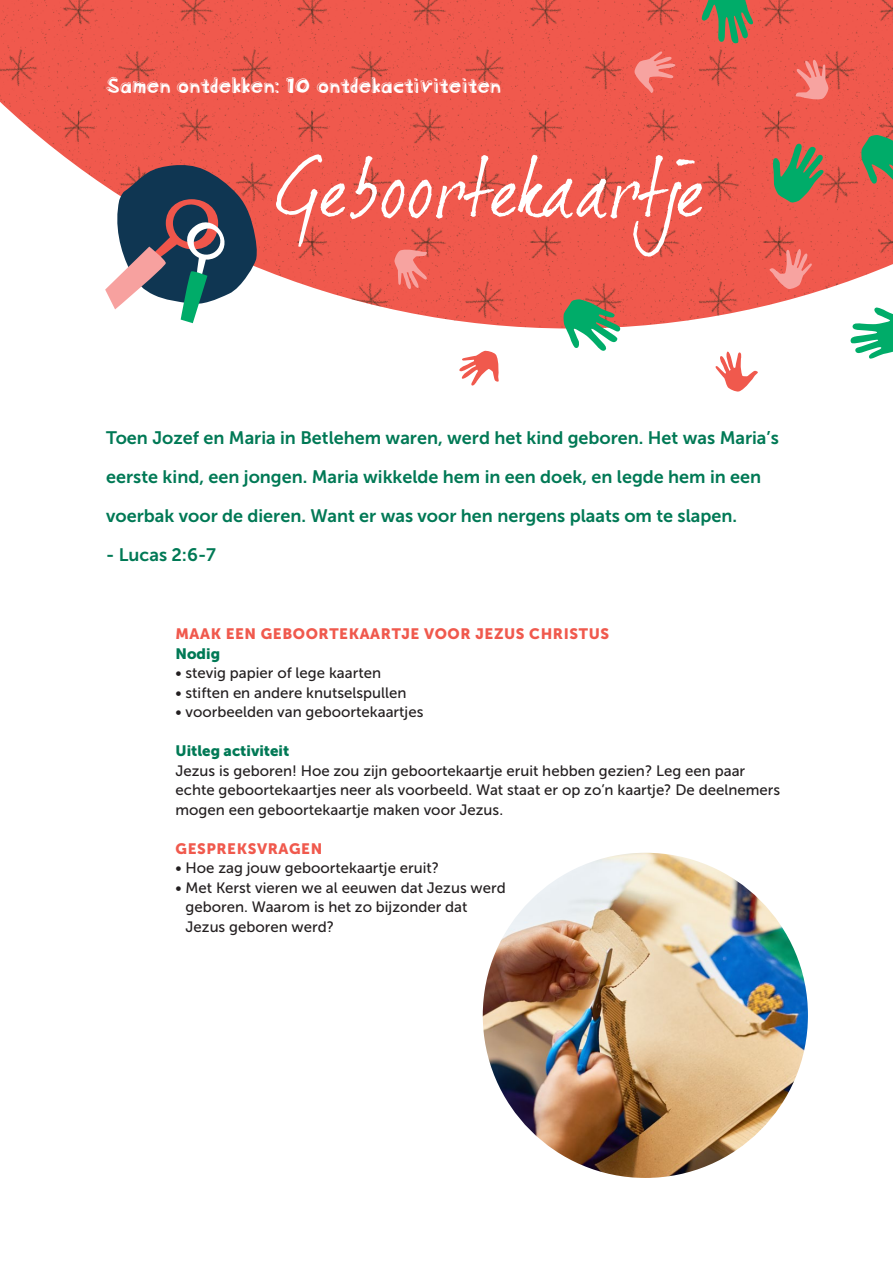
<style>
.page{position:relative;width:893px;height:1263px;background:#fff}
.page>*{position:absolute;margin:0;border:0;box-sizing:border-box;transform-origin:0 0}
.t1{font:81px "Dear Joe 2";letter-spacing:-.005em;color:#fff}
.t2{font:21px "Blockhead OT Black Face";color:#fff}
.Alineastijl_1{font:18px/39px "Museo Sans 700";color:#007955}
.KZ_brood{font:15px/19.5px "Museo Sans 500";color:#231f20}
.Tussenkop{font:15px "Museo Sans 900";letter-spacing:.04em;color:#f0594d}
.KZ_brood-2{font:15px "Museo Sans 900";color:#007955}
</style>
<div class="page">
<img style="left:0;top:0;width:893px;height:328px">
<svg style="left:773px;top:144px;width:52px;height:60px"></svg>
<svg style="left:563px;top:299px;width:57px;height:52px"></svg>
<svg style="left:850px;top:307px;width:43px;height:52px"></svg>
<svg style="left:861px;top:135px;width:32px;height:52px"></svg>
<svg style="left:701px;top:0;width:53px;height:44px"></svg>
<svg style="left:634px;top:51px;width:42px;height:43px"></svg>
<svg style="left:768px;top:248px;width:45px;height:41px"></svg>
<svg style="left:394px;top:249px;width:34px;height:41px"></svg>
<svg style="left:715px;top:351px;width:43px;height:41px"></svg>
<svg style="left:459px;top:350px;width:40px;height:36px"></svg>
<svg style="left:795px;top:59px;width:33px;height:41px"></svg>
<svg style="left:105px;top:164px;width:153px;height:159px"></svg>
<img style="left:483px;top:853px;width:325px;height:325px;border-radius:163px">
<p class="t2" style="left:106px;top:67px;width:396px">Samen ontdekken: 10 ontdekactiviteiten</p>
<p class="t1" style="left:275px;top:141px;width:428px">Geboortekaartje</p>
<p class="Alineastijl_1" style="left:106px;top:418px;width:674px">Toen Jozef en Maria in Betlehem waren, werd het kind geboren. Het was Maria’s eerste kind, een jongen. Maria wikkelde hem in een doek, en legde hem in een voerbak voor de dieren. Want er was voor hen nergens plaats om te slapen.</p>
<p class="Alineastijl_1" style="left:106px;top:535px;width:111px">- Lucas 2:6-7</p>
<p class="Tussenkop" style="left:176px;top:625px;width:435px">MAAK EEN GEBOORTEKAARTJE VOOR JEZUS CHRISTUS</p>
<p class="KZ_brood-2" style="left:176px;top:645px;width:46px">Nodig</p>
<p class="KZ_brood" style="left:176px;top:663px;width:207px">• stevig papier of lege kaarten</p>
<p class="KZ_brood" style="left:176px;top:683px;width:233px">• stiften en andere knutselspullen</p>
<p class="KZ_brood" style="left:176px;top:702px;width:249px">• voorbeelden van geboortekaartjes</p>
<p class="KZ_brood-2" style="left:176px;top:742px;width:115px">Uitleg activiteit</p>
<p class="KZ_brood" style="left:176px;top:761px;width:606px">Jezus is geboren! Hoe zou zijn geboortekaartje eruit hebben gezien? Leg een paar echte geboortekaartjes neer als voorbeeld. Wat staat er op zo’n kaartje? De deelnemers mogen een geboortekaartje maken voor Jezus.</p>
<p class="Tussenkop" style="left:176px;top:840px;width:148px">GESPREKSVRAGEN</p>
<p class="KZ_brood" style="left:176px;top:858px;width:265px">• Hoe zag jouw geboortekaartje eruit?</p>
<p class="KZ_brood" style="left:186px;top:878px;width:322px;text-indent:-10px">• Met Kerst vieren we al eeuwen dat Jezus werd geboren. Waarom is het zo bijzonder dat<br>Jezus geboren werd?</p>
</div>
